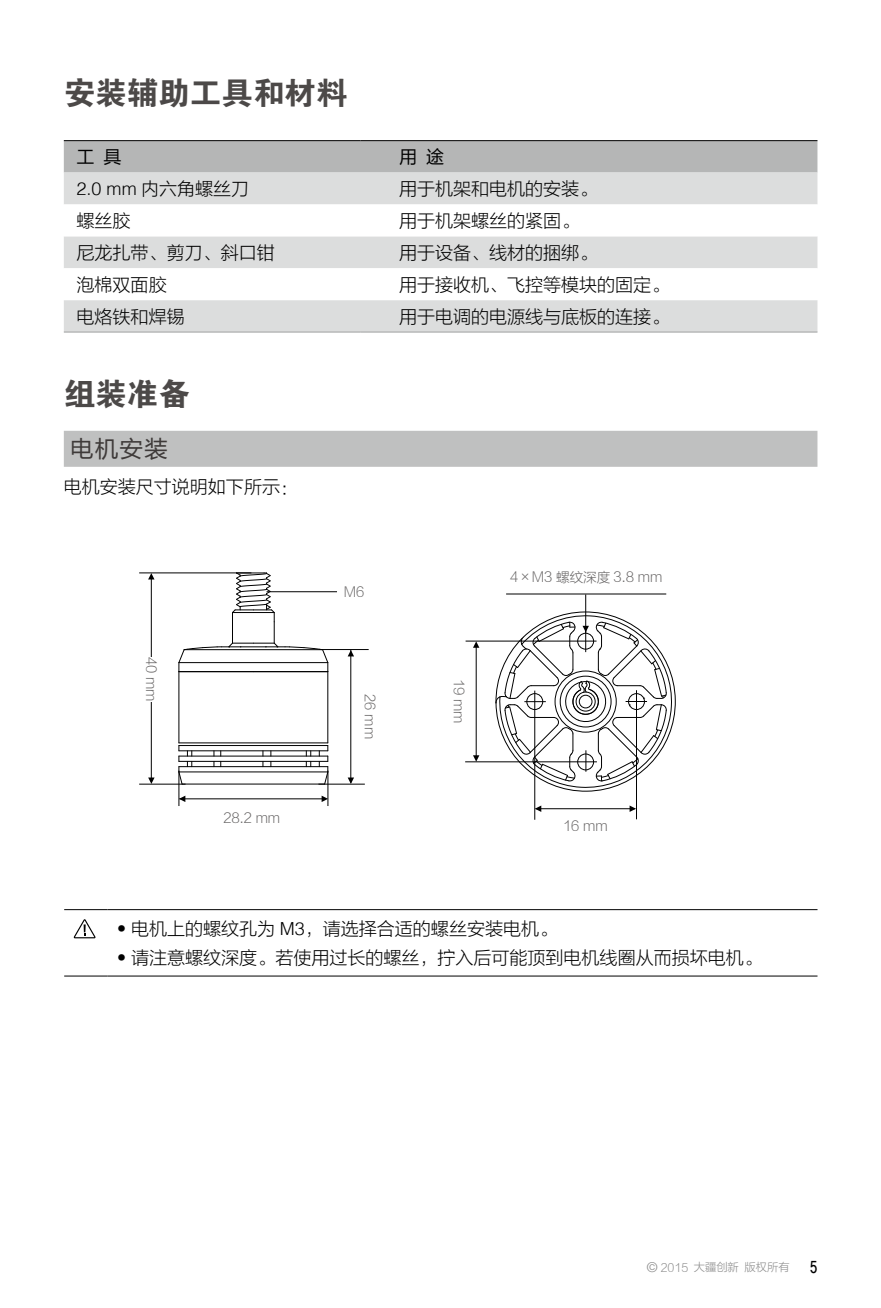
<style>
.page{position:relative;width:881px;height:1308px;background:#fff}
.page>*{position:absolute;margin:0;border:0;box-sizing:border-box;transform-origin:0 0}
.t1{font:31.5px "FZDHTJW GB1 0";color:#4c4948}
.t2{font:23.62px "FZLTHJW GB1 0";color:#3e3a39}
.t3{font:18px "FZLTXHJW GB1 0";color:#000}
.t4{font:18px "FZLTHJW GB1 0";color:#000}
.t5{font:13.5px "FZLTXHJW GB1 0";color:#666464}
.t6{font:11.25px "FZLTXHJW GB1 0";color:#898989}
.s1{font-family:"Helvetica";font-weight:300}
.s2{font-family:"Helvetica";font-weight:300;font-size:13.5px}
.s3{font-family:"Gujarati Sangam MN";font-weight:700;font-size:18px;color:#000}
</style>
<div class="page">
<div style="left:64px;top:431px;width:753px;height:36px;background:#bfc0c0"></div>
<div style="left:64px;top:141px;width:753px;height:31px;background:#b5b6b6"></div>
<div style="left:64px;top:172px;width:753px;height:160px;background:#dcdddd"></div>
<svg style="left:64px;top:204px;width:753px;height:96px"></svg>
<hr style="left:64px;top:140px;width:296px;height:1px;background:#000">
<hr style="left:360px;top:140px;width:457px;height:1px;background:#000">
<hr style="left:64px;top:332px;width:296px;height:1px;background:#9fa0a0">
<hr style="left:360px;top:332px;width:457px;height:1px;background:#9fa0a0">
<hr style="left:64px;top:909px;width:44px;height:1px;background:#000">
<hr style="left:108px;top:909px;width:709px;height:1px;background:#000">
<hr style="left:64px;top:975px;width:44px;height:1px;background:#000">
<hr style="left:108px;top:975px;width:709px;height:1px;background:#000">
<svg style="left:74px;top:919px;width:21px;height:19px"></svg>
<hr style="left:535px;top:808px;width:100px;height:1px;background:#000">
<svg style="left:629px;top:805px;width:6px;height:7px"></svg>
<svg style="left:535px;top:805px;width:6px;height:7px"></svg>
<hr style="left:534px;top:690px;width:1px;height:129px;background:#000">
<hr style="left:636px;top:690px;width:1px;height:129px;background:#000">
<hr style="left:475px;top:645px;width:1px;height:112px;background:#000">
<hr style="left:585px;top:594px;width:1px;height:39px;background:#000">
<svg style="left:473px;top:641px;width:6px;height:7px"></svg>
<svg style="left:473px;top:755px;width:6px;height:6px"></svg>
<hr style="left:465px;top:761px;width:131px;height:1px;background:#000">
<svg style="left:495px;top:611px;width:180px;height:181px"></svg>
<hr style="left:465px;top:640px;width:131px;height:1px;background:#000">
<hr style="left:506px;top:593px;width:160px;height:1px;background:#000">
<hr style="left:178px;top:671px;width:1px;height:72px;background:#000">
<hr style="left:327px;top:671px;width:1px;height:72px;background:#000">
<hr style="left:179px;top:761px;width:149px;height:1px;background:#000">
<hr style="left:179px;top:755px;width:149px;height:1px;background:#000">
<hr style="left:182px;top:783px;width:142px;height:1px;background:#000">
<hr style="left:179px;top:771px;width:149px;height:1px;background:#000">
<hr style="left:179px;top:745px;width:149px;height:1px;background:#000">
<hr style="left:179px;top:750px;width:149px;height:1px;background:#000">
<hr style="left:179px;top:766px;width:149px;height:1px;background:#000">
<svg style="left:262px;top:751px;width:1px;height:15px"></svg>
<svg style="left:270px;top:751px;width:1px;height:15px"></svg>
<svg style="left:213px;top:751px;width:1px;height:15px"></svg>
<svg style="left:306px;top:751px;width:5px;height:15px"></svg>
<svg style="left:178px;top:745px;width:14px;height:40px"></svg>
<svg style="left:319px;top:746px;width:9px;height:39px"></svg>
<svg style="left:178px;top:572px;width:150px;height:99px"></svg>
<hr style="left:179px;top:671px;width:149px;height:1px;background:#000">
<hr style="left:179px;top:742px;width:149px;height:1px;background:#000">
<hr style="left:178px;top:770px;width:1px;height:36px;background:#000">
<hr style="left:327px;top:770px;width:1px;height:36px;background:#000">
<hr style="left:139px;top:572px;width:112px;height:1px;background:#000">
<hr style="left:179px;top:798px;width:145px;height:1px;background:#000">
<hr style="left:139px;top:783px;width:46px;height:1px;background:#000">
<hr style="left:318px;top:783px;width:46px;height:1px;background:#000">
<hr style="left:322px;top:649px;width:46px;height:1px;background:#000">
<hr style="left:151px;top:577px;width:1px;height:204px;background:#000">
<hr style="left:350px;top:650px;width:1px;height:133px;background:#000">
<div style="left:144px;top:657px;width:14px;height:44px;background:#fff"></div>
<svg style="left:148px;top:573px;width:6px;height:6px"></svg>
<svg style="left:347px;top:650px;width:7px;height:6px"></svg>
<svg style="left:321px;top:795px;width:7px;height:7px"></svg>
<svg style="left:148px;top:777px;width:6px;height:7px"></svg>
<svg style="left:347px;top:777px;width:7px;height:7px"></svg>
<svg style="left:179px;top:795px;width:6px;height:7px"></svg>
<hr style="left:266px;top:591px;width:71px;height:1px;background:#000">
<h1 class="t1" style="left:64px;top:75px;width:285px">安装辅助工具和材料</h1>
<p class="t4" style="left:77px;top:147px;width:46px">工具</p>
<p class="t4" style="left:399px;top:147px;width:46px">用途</p>
<p class="t3" style="left:77px;top:178px;width:174px"><span class="s1">2.0 mm</span> 内六角螺丝刀</p>
<p class="t3" style="left:399px;top:178px;width:200px">用于机架和电机的安装。</p>
<p class="t3" style="left:77px;top:210px;width:55px">螺丝胶</p>
<p class="t3" style="left:399px;top:210px;width:182px">用于机架螺丝的紧固。</p>
<p class="t3" style="left:77px;top:242px;width:199px">尼龙扎带、剪刀、斜口钳</p>
<p class="t3" style="left:399px;top:242px;width:200px">用于设备、线材的捆绑。</p>
<p class="t3" style="left:77px;top:274px;width:91px">泡棉双面胶</p>
<p class="t3" style="left:399px;top:274px;width:272px">用于接收机、飞控等模块的固定。</p>
<p class="t3" style="left:77px;top:306px;width:109px">电烙铁和焊锡</p>
<p class="t3" style="left:399px;top:306px;width:272px">用于电调的电源线与底板的连接。</p>
<h1 class="t1" style="left:64px;top:377px;width:127px">组装准备</h1>
<h2 class="t2" style="left:70px;top:435px;width:99px">电机安装</h2>
<p class="t3" style="left:64px;top:476px;width:235px">电机安装尺寸说明如下所示：</p>
<p class="t5" style="left:158px;top:657px;width:46px;rotate:90deg">40 mm</p>
<p class="t5" style="left:223px;top:810px;width:58px">28.2 mm</p>
<p class="t5" style="left:343px;top:584px;width:22px">M6</p>
<p class="t5" style="left:377px;top:694px;width:46px;rotate:90deg">26 mm</p>
<p class="t5" style="left:466px;top:678px;width:46px;rotate:90deg">19 mm</p>
<p class="t5" style="left:510px;top:569px;width:154px">4×M3 螺纹深度 3.8 mm</p>
<p class="t5" style="left:562px;top:819px;width:46px">16 mm</p>
<p class="t3" style="left:117px;top:918px;width:441px"><span class="s1">•</span> 电机上的螺纹孔为 <span class="s1">M3</span>，请选择合适的螺丝安装电机。</p>
<p class="t3" style="left:117px;top:947px;width:646px"><span class="s1">•</span> 请注意螺纹深度。若使用过长的螺丝，拧入后可能顶到电机线圈从而损坏电机。</p>
<p class="t6" style="left:646px;top:1261px;width:172px"><span class="s2">©</span> 2015 大疆创新 版权所有 <span class="s3">5</span></p>
</div>
